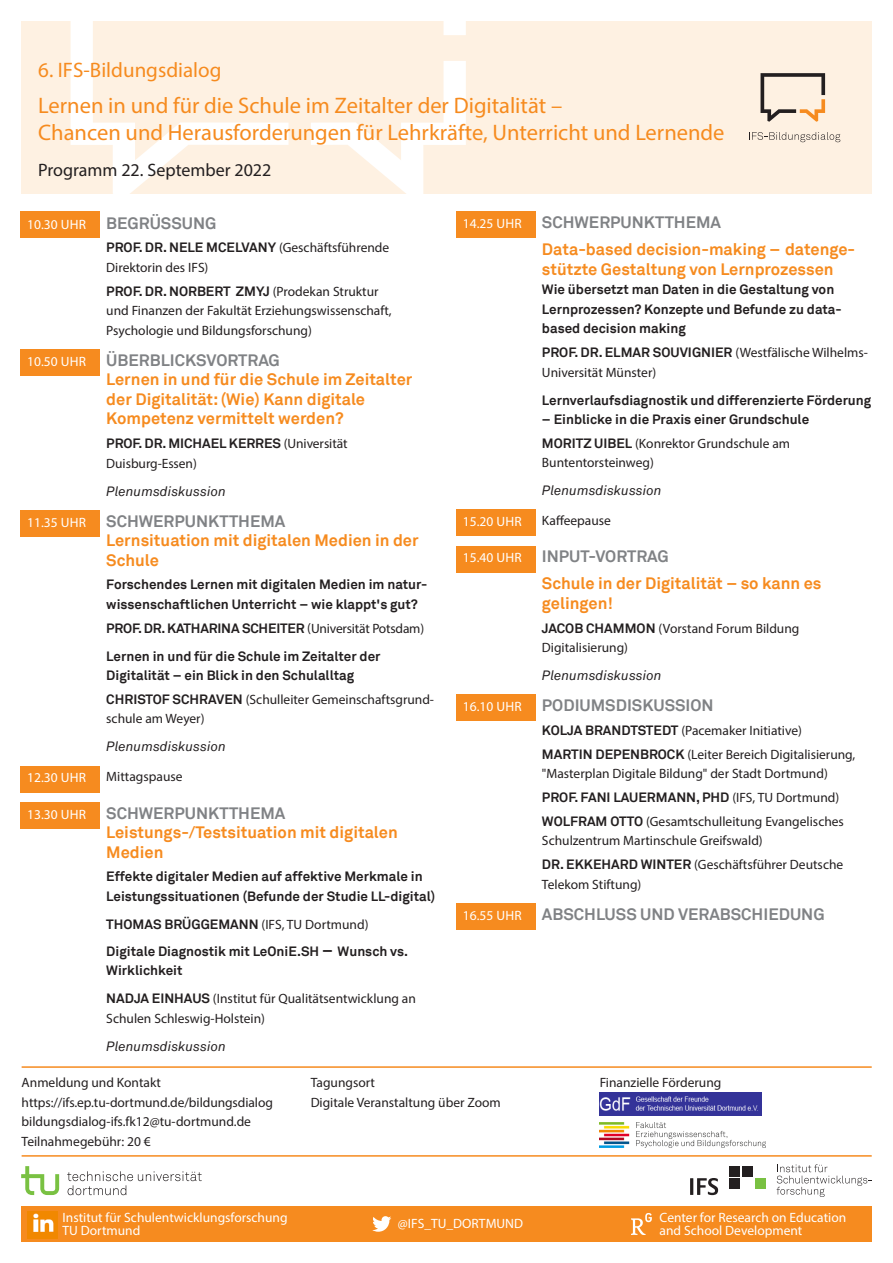
<style>
.page{position:relative;width:893px;height:1263px;background:#fff}
.page>*{position:absolute;margin:0;border:0;box-sizing:border-box;transform-origin:0 0}
.Header_Ü2{font:22.5px/27px "Myriad Pro";color:#f68b1f}
.Header_Ü1{font:21px "Myriad Pro";color:#f68b1f}
.Header_Ü3{font:18px "Myriad Pro";color:#231f20}
.ü1{font:700 16.5px/19.5px "Akkurat";color:#f68b1f}
.ü1-2{font:700 16.5px "Akkurat";color:#808285}
.Fließ{font:13.5px/19.5px "Myriad Pro";color:#231f20}
.Ü2{font:700 13.5px/19.5px "Akkurat";color:#231f20}
.Fließ-2{font:700 13.5px/19.5px "Akkurat";color:#231f20}
.Fußzeile_Logos{font:13.5px/13.5px "Myriad Pro";color:#fff}
.Ü2-2{font:13.5px/19.5px "Myriad Pro";color:#231f20}
.Uhrzeit{font:13.5px "Myriad Pro";letter-spacing:.01em;color:#fff}
.Ü2-3{font:italic 13.5px "Akkurat";color:#231f20}
.Fließ-3{font:italic 13.5px "Akkurat";color:#231f20}
.s1{font-family:"Akkurat";font-weight:700}
.s2{color:#808285}
.s3{font-family:"Myriad Pro";font-weight:400}
.s4{font-size:16.5px}
</style>
<div class="page">
<div style="left:21px;top:1206px;width:851px;height:36px;background:#f68b1f"></div>
<div style="left:21px;top:21px;width:851px;height:173px;background:#fef1e2"></div>
<svg style="left:71px;top:21px;width:395px;height:173px"></svg>
<svg style="left:311px;top:61px;width:155px;height:133px"></svg>
<div style="left:21px;top:212px;width:79px;height:26px;background:#f68b1f"></div>
<div style="left:21px;top:349px;width:79px;height:26px;background:#f68b1f"></div>
<div style="left:21px;top:510px;width:79px;height:26px;background:#f68b1f"></div>
<div style="left:21px;top:766px;width:79px;height:26px;background:#f68b1f"></div>
<div style="left:21px;top:802px;width:79px;height:26px;background:#f68b1f"></div>
<div style="left:457px;top:212px;width:79px;height:26px;background:#f68b1f"></div>
<div style="left:457px;top:510px;width:79px;height:26px;background:#f68b1f"></div>
<div style="left:457px;top:546px;width:79px;height:26px;background:#f68b1f"></div>
<div style="left:457px;top:695px;width:79px;height:26px;background:#f68b1f"></div>
<div style="left:457px;top:903px;width:79px;height:26px;background:#f68b1f"></div>
<svg style="left:749px;top:132px;width:91px;height:10px"></svg>
<svg style="left:760px;top:73px;width:65px;height:49px"></svg>
<svg style="left:21px;top:1166px;width:38px;height:29px"></svg>
<svg style="left:67px;top:1171px;width:135px;height:24px"></svg>
<div style="left:730px;top:1166px;width:10px;height:10px;background:#231f20"></div>
<div style="left:742px;top:1166px;width:10px;height:10px;background:#231f20"></div>
<div style="left:730px;top:1178px;width:10px;height:10px;background:#231f20"></div>
<div style="left:755px;top:1178px;width:10px;height:10px;background:#79c142"></div>
<hr style="left:690px;top:1178px;width:3px;height:17px;background:#231f20">
<svg style="left:697px;top:1178px;width:21px;height:17px"></svg>
<svg style="left:777px;top:1164px;width:95px;height:33px"></svg>
<img style="left:631px;top:1213px;width:21px;height:22px">
<svg style="left:372px;top:1216px;width:19px;height:16px"></svg>
<hr style="left:22px;top:1155px;width:850px;height:2px;background:#f68b1f">
<hr style="left:22px;top:1066px;width:850px;height:2px;background:#f68b1f">
<img style="left:600px;top:1122px;width:166px;height:25px">
<img style="left:28px;top:1212px;width:29px;height:26px">
<img style="left:600px;top:1093px;width:162px;height:23px">
<p class="Header_Ü1" style="left:38px;top:57px;width:185px">6. IFS-Bildungsdialog</p>
<p class="Header_Ü2" style="left:38px;top:92px;width:688px">Lernen in und für die Schule im Zeitalter der Digitalität –<br>Chancen und Herausforderungen für Lehrkräfte, Unterricht und Lernende</p>
<p class="Header_Ü3" style="left:38px;top:159px;width:235px">Programm 22. September 2022</p>
<p class="Uhrzeit" style="left:27px;top:216px;width:60px">10.30 UHR</p>
<p class="ü1-2" style="left:106px;top:212px;width:112px">BEGRÜSSUNG</p>
<p class="Fließ" style="left:106px;top:238px;width:285px"><span class="s1">PROF. DR. NELE MCELVANY</span> (Geschäftsführende<br>Direktorin des IFS)</p>
<p class="Fließ" style="left:106px;top:281px;width:287px"><span class="s1">PROF. DR. NORBERT ZMYJ</span> (Prodekan Struktur und Finanzen der Fakultät Erziehungswissenschaft,<br>Psychologie und Bildungsforschung)</p>
<p class="Uhrzeit" style="left:27px;top:353px;width:60px">10.50 UHR</p>
<p class="ü1" style="left:106px;top:350px;width:308px"><span class="s2">ÜBERBLICKSVORTRAG<br></span>Lernen in und für die Schule im Zeitalter der Digitalität: (Wie) Kann digitale<br>Kompetenz vermittelt werden?</p>
<p class="Ü2-2" style="left:106px;top:434px;width:243px"><span class="s1">PROF. DR. MICHAEL KERRES</span> (Universität<br>Duisburg-Essen)</p>
<p class="Ü2-3" style="left:106px;top:483px;width:121px">Plenumsdiskussion</p>
<p class="Uhrzeit" style="left:27px;top:514px;width:60px">11.35 UHR</p>
<p class="ü1" style="left:106px;top:511px;width:314px"><span class="s2">SCHWERPUNKTTHEMA<br></span>Lernsituation mit digitalen Medien in der<br>Schule</p>
<p class="Ü2" style="left:106px;top:575px;width:323px">Forschendes Lernen mit digitalen Medien im natur&shy;wissenschaftlichen Unterricht – wie klappt's gut?</p>
<p class="Fließ-2" style="left:106px;top:618px;width:319px">PROF. DR. KATHARINA SCHEITER <span class="s3">(Universität Potsdam)</span></p>
<p class="Ü2" style="left:106px;top:646px;width:276px">Lernen in und für die Schule im Zeitalter der<br>Digitalität – ein Blick in den Schulalltag</p>
<p class="Fließ" style="left:106px;top:689px;width:329px"><span class="s1">CHRISTOF SCHRAVEN</span> (Schulleiter Gemeinschaftsgrund&shy;schule am Weyer)</p>
<p class="Ü2-3" style="left:106px;top:739px;width:121px">Plenumsdiskussion</p>
<p class="Uhrzeit" style="left:27px;top:769px;width:60px">12.30 UHR</p>
<p class="Ü2-2" style="left:106px;top:767px;width:78px">Mittagspause</p>
<p class="Uhrzeit" style="left:27px;top:806px;width:60px">13.30 UHR</p>
<p class="ü1" style="left:106px;top:803px;width:293px"><span class="s2">SCHWERPUNKTTHEMA<br></span>Leistungs-/Testsituation mit digitalen<br>Medien</p>
<p class="Fließ-2" style="left:106px;top:867px;width:330px">Effekte digitaler Medien auf affektive Merkmale in<br>Leistungssituationen (Befunde der Studie LL-digital)</p>
<p class="Fließ-2" style="left:106px;top:911px;width:303px;line-height:27px">THOMAS BRÜGGEMANN <span class="s3">(IFS, TU Dortmund)<br></span>Digitale Diagnostik mit LeOniE.SH <span class="s4">–</span> Wunsch vs.</p>
<p class="Fließ-2" style="left:106px;top:961px;width:78px">Wirklichkeit</p>
<p class="Fließ" style="left:106px;top:989px;width:311px"><span class="s1">NADJA EINHAUS</span> (Institut für Qualitätsentwicklung an<br>Schulen Schleswig-Holstein)</p>
<p class="Ü2-3" style="left:106px;top:1038px;width:121px">Plenumsdiskussion</p>
<p class="Uhrzeit" style="left:463px;top:215px;width:60px">14.25 UHR</p>
<p class="ü1" style="left:542px;top:209px;width:315px;line-height:27px"><span class="s2">SCHWERPUNKTTHEMA<br></span>Data-based decision-making – datenge-</p>
<p class="ü1" style="left:542px;top:259px;width:293px">stützte Gestaltung von Lernprozessen</p>
<p class="Ü2" style="left:542px;top:280px;width:301px">Wie übersetzt man Daten in die Gestaltung von<br>Lernprozessen? Konzepte und Befunde zu data&shy;based decision making</p>
<p class="Fließ" style="left:542px;top:343px;width:327px"><span class="s1">PROF. DR. ELMAR SOUVIGNIER</span> (Westfälische Wilhelms-<br>Universität Münster)</p>
<p class="Ü2" style="left:542px;top:390px;width:331px">Lernverlaufsdiagnostik und differenzierte Förderung</p>
<p class="Ü2" style="left:542px;top:410px;width:269px">– Einblicke in die Praxis einer Grundschule</p>
<p class="Fließ" style="left:542px;top:433px;width:250px"><span class="s1">MORITZ UIBEL</span> (Konrektor Grundschule am<br>Buntentorsteinweg)</p>
<p class="Ü2-3" style="left:542px;top:483px;width:121px">Plenumsdiskussion</p>
<p class="Uhrzeit" style="left:463px;top:513px;width:60px">15.20 UHR</p>
<p class="Ü2-2" style="left:542px;top:510px;width:70px">Kaffeepause</p>
<p class="Uhrzeit" style="left:463px;top:549px;width:60px">15.40 UHR</p>
<p class="ü1" style="left:542px;top:543px;width:281px;line-height:27px"><span class="s2">INPUT-VORTRAG<br></span>Schule in der Digitalität – so kann es</p>
<p class="ü1" style="left:542px;top:593px;width:72px">gelingen!</p>
<p class="Fließ" style="left:542px;top:618px;width:259px"><span class="s1">JACOB CHAMMON</span> (Vorstand Forum Bildung<br>Digitalisierung)</p>
<p class="Fließ-3" style="left:542px;top:668px;width:121px">Plenumsdiskussion</p>
<p class="Uhrzeit" style="left:463px;top:698px;width:60px">16.10 UHR</p>
<p class="ü1-2" style="left:542px;top:695px;width:173px">PODIUMSDISKUSSION</p>
<p class="Fließ" style="left:542px;top:720px;width:262px"><span class="s1">KOLJA BRANDTSTEDT</span> (Pacemaker Initiative)</p>
<p class="Fließ" style="left:542px;top:744px;width:315px"><span class="s1">MARTIN DEPENBROCK</span> (Leiter Bereich Digitalisierung, "Masterplan Digitale Bildung" der Stadt Dortmund)</p>
<p class="Fließ-2" style="left:542px;top:788px;width:299px">PROF. FANI LAUERMANN, PHD <span class="s3">(IFS, TU Dortmund)</span></p>
<p class="Fließ" style="left:542px;top:811px;width:303px"><span class="s1">WOLFRAM OTTO</span> (Gesamtschulleitung Evangelisches<br>Schulzentrum Martinschule Greifswald)</p>
<p class="Fließ" style="left:542px;top:854px;width:303px"><span class="s1">DR. EKKEHARD WINTER</span> (Geschäftsführer Deutsche<br>Telekom Stiftung)</p>
<p class="Uhrzeit" style="left:463px;top:907px;width:60px">16.55 UHR</p>
<p class="ü1-2" style="left:542px;top:903px;width:284px">ABSCHLUSS UND VERABSCHIEDUNG</p>
<p class="Ü2-2" style="left:22px;top:1073px;width:141px">Anmeldung und Kontakt</p>
<p class="Fließ" style="left:22px;top:1092px;width:253px">https://ifs.ep.tu-dortmund.de/bildungsdialog bildungsdialog-ifs.fk12@tu-dortmund.de<br>Teilnahmegebühr: 20 €</p>
<p class="Fließ" style="left:311px;top:1073px;width:66px">Tagungsort</p>
<p class="Fließ" style="left:311px;top:1092px;width:192px">Digitale Veranstaltung über Zoom</p>
<p class="Fußzeile_Logos" style="left:63px;top:1210px;width:227px">Institut für Schulentwicklungsforschung<br>TU Dortmund</p>
<p class="Fußzeile_Logos" style="left:398px;top:1217px;width:127px">@IFS_TU_DORTMUND</p>
<p class="Ü2-2" style="left:600px;top:1073px;width:123px">Finanzielle Förderung</p>
<p class="Fußzeile_Logos" style="left:660px;top:1210px;width:188px">Center for Research on Education and School Development</p>
</div>
